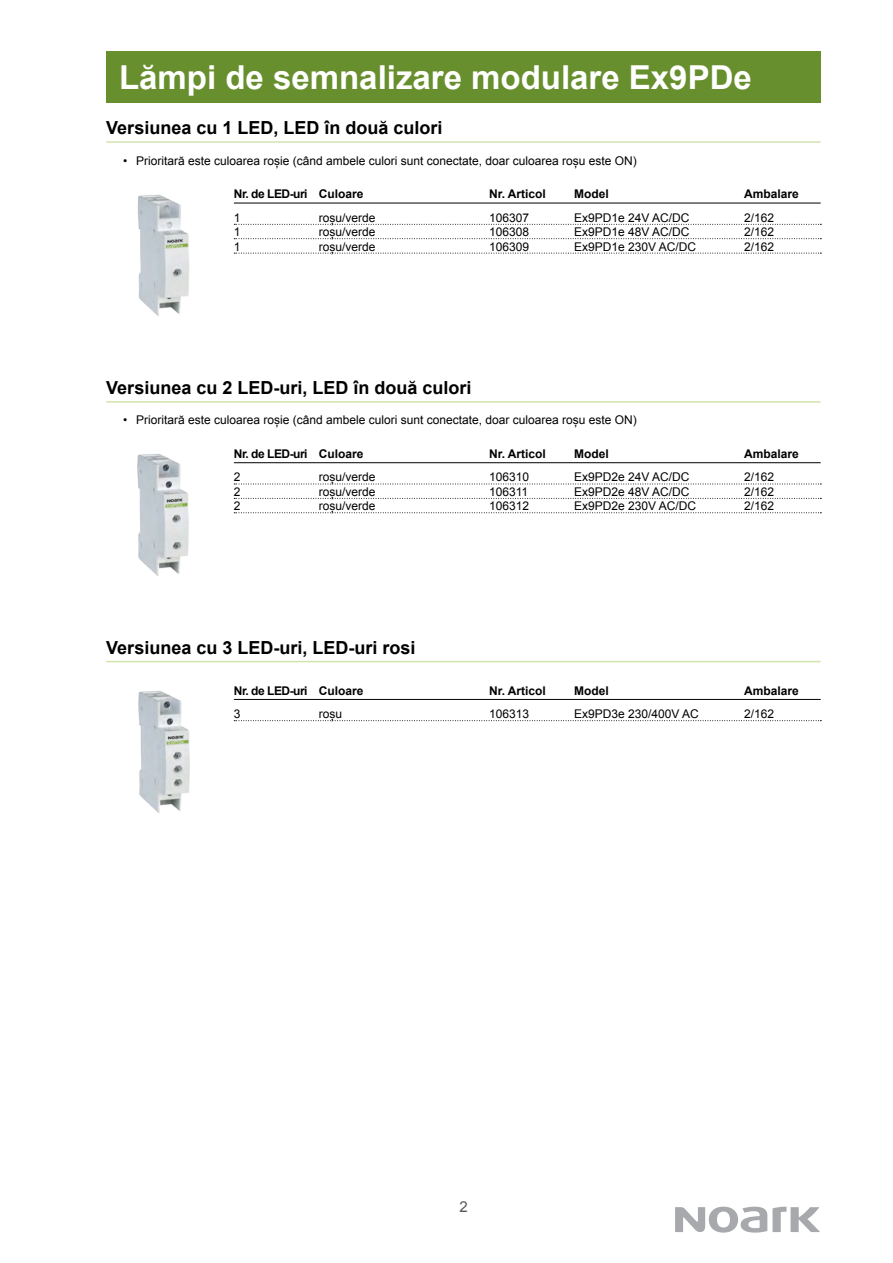
<style>
.page{position:relative;width:893px;height:1263px;background:#fff}
.page>*{position:absolute;margin:0;border:0;box-sizing:border-box;transform-origin:0 0}
.t1{font:700 33px "Arial";color:#fff}
.t2{font:700 18px "Arial";color:#000}
.t3{font:15px "Arial";color:#58595b}
.t4{font:12px "Arial";color:#000}
.t5{font:700 12px "Arial";color:#000}
.t6{font:700 12px "Arial";letter-spacing:-.02em;color:#000}
</style>
<div class="page">
<svg style="left:675px;top:1206px;width:145px;height:26px"></svg>
<div style="left:106px;top:51px;width:715px;height:51px;background:#688f2d"></div>
<svg style="left:234px;top:224px;width:587px;height:1px"></svg>
<svg style="left:234px;top:238px;width:587px;height:1px"></svg>
<svg style="left:234px;top:253px;width:587px;height:1px"></svg>
<hr style="left:234px;top:203px;width:587px;height:1px;background:#000">
<hr style="left:106px;top:141px;width:715px;height:2px;background:#cfe5ae">
<img style="left:137px;top:194px;width:52px;height:122px">
<svg style="left:234px;top:720px;width:587px;height:1px"></svg>
<svg style="left:234px;top:484px;width:587px;height:1px"></svg>
<svg style="left:234px;top:498px;width:587px;height:1px"></svg>
<svg style="left:234px;top:512px;width:587px;height:1px"></svg>
<hr style="left:234px;top:462px;width:587px;height:1px;background:#000">
<hr style="left:234px;top:699px;width:587px;height:1px;background:#000">
<hr style="left:106px;top:401px;width:715px;height:2px;background:#cfe5ae">
<hr style="left:106px;top:661px;width:715px;height:1px;background:#cfe5ae">
<img style="left:138px;top:691px;width:52px;height:122px">
<img style="left:137px;top:453px;width:52px;height:123px">
<h1 class="t1" style="left:119px;top:55px;width:634px">Lămpi de semnalizare modulare Ex9PDe</h1>
<h2 class="t2" style="left:106px;top:116px;width:338px">Versiunea cu 1 LED, LED în două culori</h2>
<p class="t4" style="left:123px;top:153px;width:515px">• Prioritară este culoarea roșie (când ambele culori sunt conectate, doar culoarea roșu este ON)</p>
<p class="t6" style="left:234px;top:186px;width:131px">Nr. de LED-uri Culoare</p>
<p class="t5" style="left:489px;top:186px;width:58px">Nr. Articol</p>
<p class="t5" style="left:574px;top:186px;width:36px">Model</p>
<p class="t5" style="left:744px;top:186px;width:56px">Ambalare</p>
<p class="t4" style="left:234px;top:210px;width:8px">1</p>
<p class="t4" style="left:319px;top:210px;width:58px">roșu/verde</p>
<p class="t4" style="left:489px;top:210px;width:42px">106307</p>
<p class="t4" style="left:574px;top:210px;width:117px">Ex9PD1e 24V AC/DC</p>
<p class="t4" style="left:744px;top:210px;width:32px">2/162</p>
<p class="t4" style="left:234px;top:224px;width:8px">1</p>
<p class="t4" style="left:319px;top:224px;width:58px">roșu/verde</p>
<p class="t4" style="left:489px;top:224px;width:42px">106308</p>
<p class="t4" style="left:574px;top:224px;width:117px">Ex9PD1e 48V AC/DC</p>
<p class="t4" style="left:744px;top:224px;width:32px">2/162</p>
<p class="t4" style="left:234px;top:239px;width:8px">1</p>
<p class="t4" style="left:319px;top:239px;width:58px">roșu/verde</p>
<p class="t4" style="left:489px;top:239px;width:42px">106309</p>
<p class="t4" style="left:574px;top:239px;width:124px">Ex9PD1e 230V AC/DC</p>
<p class="t4" style="left:744px;top:239px;width:32px">2/162</p>
<h2 class="t2" style="left:106px;top:376px;width:367px">Versiunea cu 2 LED-uri, LED în două culori</h2>
<p class="t4" style="left:123px;top:412px;width:515px">• Prioritară este culoarea roșie (când ambele culori sunt conectate, doar culoarea roșu este ON)</p>
<p class="t6" style="left:234px;top:446px;width:131px">Nr. de LED-uri Culoare</p>
<p class="t5" style="left:489px;top:446px;width:58px">Nr. Articol</p>
<p class="t5" style="left:574px;top:446px;width:36px">Model</p>
<p class="t5" style="left:744px;top:446px;width:56px">Ambalare</p>
<p class="t4" style="left:234px;top:469px;width:8px">2</p>
<p class="t4" style="left:319px;top:469px;width:58px">roșu/verde</p>
<p class="t4" style="left:489px;top:469px;width:42px">106310</p>
<p class="t4" style="left:574px;top:469px;width:117px">Ex9PD2e 24V AC/DC</p>
<p class="t4" style="left:744px;top:469px;width:32px">2/162</p>
<p class="t4" style="left:234px;top:484px;width:8px">2</p>
<p class="t4" style="left:319px;top:484px;width:58px">roșu/verde</p>
<p class="t4" style="left:489px;top:484px;width:41px">106311</p>
<p class="t4" style="left:574px;top:484px;width:117px">Ex9PD2e 48V AC/DC</p>
<p class="t4" style="left:744px;top:484px;width:32px">2/162</p>
<p class="t4" style="left:234px;top:498px;width:8px">2</p>
<p class="t4" style="left:319px;top:498px;width:58px">roșu/verde</p>
<p class="t4" style="left:489px;top:498px;width:42px">106312</p>
<p class="t4" style="left:574px;top:498px;width:124px">Ex9PD2e 230V AC/DC</p>
<p class="t4" style="left:744px;top:498px;width:32px">2/162</p>
<h2 class="t2" style="left:106px;top:635px;width:311px">Versiunea cu 3 LED-uri, LED-uri rosi</h2>
<p class="t6" style="left:234px;top:682px;width:131px">Nr. de LED-uri Culoare</p>
<p class="t5" style="left:489px;top:682px;width:58px">Nr. Articol</p>
<p class="t5" style="left:574px;top:682px;width:36px">Model</p>
<p class="t5" style="left:744px;top:682px;width:56px">Ambalare</p>
<p class="t4" style="left:234px;top:706px;width:8px">3</p>
<p class="t4" style="left:319px;top:706px;width:25px">roșu</p>
<p class="t4" style="left:489px;top:706px;width:42px">106313</p>
<p class="t4" style="left:574px;top:706px;width:126px">Ex9PD3e 230/400V AC</p>
<p class="t4" style="left:744px;top:706px;width:32px">2/162</p>
<p class="t3" style="left:459px;top:1197px;width:10px">2</p>
</div>
